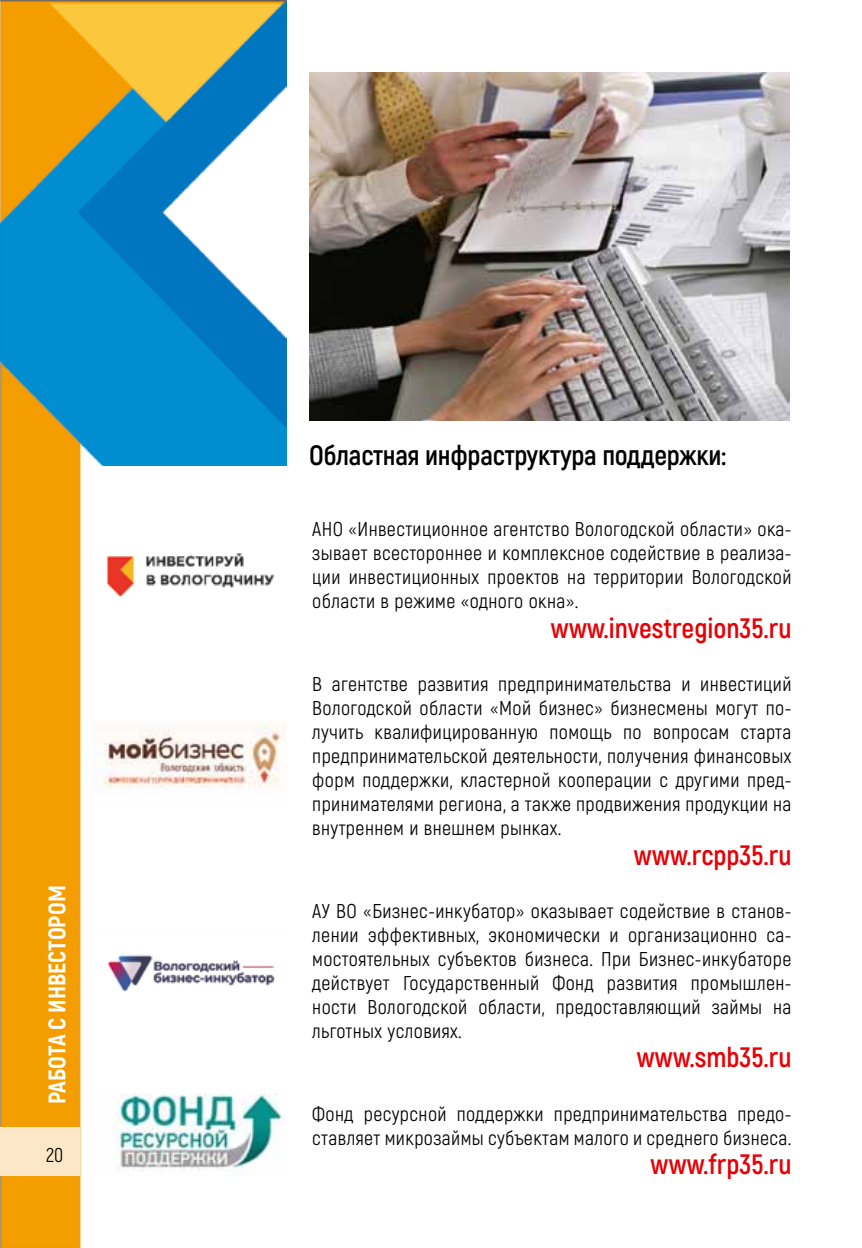
<style>
.page{position:relative;width:862px;height:1248px;background:#fff}
.page>*{position:absolute;margin:0;border:0;box-sizing:border-box;transform-origin:0 0}
.t1{font:700 28px "Akrobat";color:#e60005}
.t2{font:700 28px "Akrobat";letter-spacing:-.01em;color:#000}
.t3{font:800 24px "Akrobat";color:#fff}
.t4{font:20px/24px "Akrobat";letter-spacing:.02em;color:#000;text-align:justify}
</style>
<div class="page">
<img style="left:0;top:1px;width:286px;height:1246px">
<div style="left:94px;top:466px;width:687px;height:219px;background:#fff"></div>
<img style="left:310px;top:72px;width:480px;height:348px">
<img style="left:106px;top:553px;width:169px;height:45px">
<img style="left:94px;top:720px;width:192px;height:82px">
<img style="left:94px;top:934px;width:192px;height:82px">
<img style="left:94px;top:1093px;width:192px;height:81px">
<div style="left:0;top:1127px;width:79px;height:48px;background:#fce8c6"></div>
<p class="t3" style="left:42px;top:1103px;width:220px;rotate:-90deg">работа с инвестором</p>
<p class="t4" style="left:46px;top:1142px;width:19px">20</p>
<h1 class="t2" style="left:309px;top:437px;width:419px">Областная инфраструктура поддержки:</h1>
<p class="t4" style="left:312px;top:517px;width:481px;text-indent:36px">«Инвестиционное агентство Вологодской области» ока&shy;зывает всестороннее и комплексное содействие в реализа&shy;ции инвестиционных проектов на территории Вологодской области в режиме «одного окна».</p>
<h1 class="t1" style="left:551px;top:610px;width:242px">www.investregion35.ru</h1>
<p class="t4" style="left:312px;top:672px;width:481px">В агентстве развития предпринимательства и инвестиций Вологодской области «Мой бизнес» бизнесмены могут по&shy;лучить квалифицированную помощь по вопросам старта предпринимательской деятельности, получения финансовых форм поддержки, кластерной кооперации с другими пред&shy;принимателями региона, а также продвижения продукции на внутреннем и внешнем рынках.</p>
<h1 class="t1" style="left:634px;top:837px;width:159px">www.rcpp35.ru</h1>
<p class="t4" style="left:312px;top:898px;width:481px">АУ ВО «Бизнес-инкубатор» оказывает содействие в станов&shy;лении эффективных, экономически и организационно са&shy;мостоятельных субъектов бизнеса. При Бизнес-инкубаторе действует Государственный Фонд развития промышлен&shy;ности Вологодской области, предоставляющий займы на льготных условиях.</p>
<h1 class="t1" style="left:637px;top:1040px;width:156px">www.smb35.ru</h1>
<p class="t4" style="left:312px;top:1101px;width:481px">Фонд ресурсной поддержки предпринимательства предо&shy;ставляет микрозаймы субъектам малого и среднего бизнеса.</p>
<h1 class="t1" style="left:650px;top:1146px;width:142px">www.frp35.ru</h1>
<p class="t4" style="left:312px;top:517px;width:11px">АНО</p>
</div>
